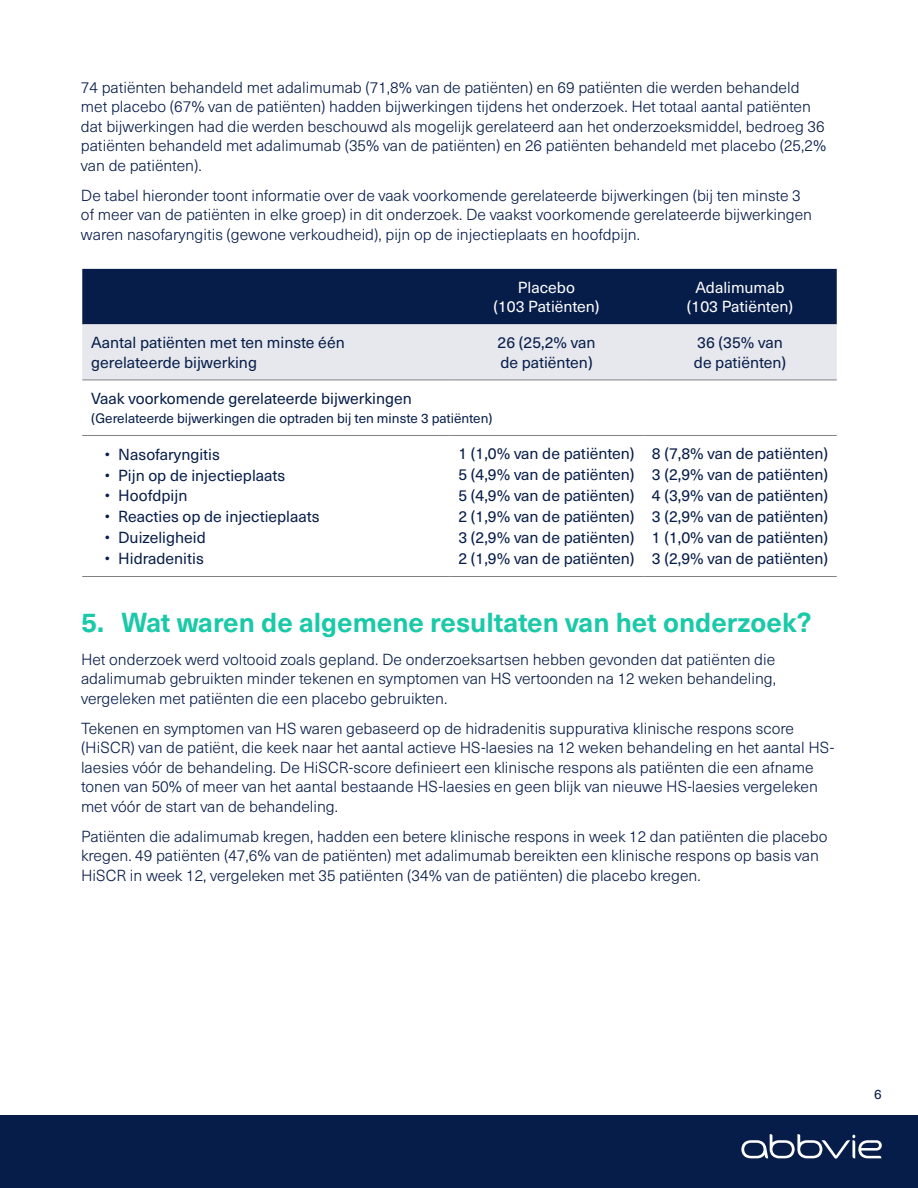
<style>
.page{position:relative;width:918px;height:1188px;background:#fff}
.page>*{position:absolute;margin:0;border:0;box-sizing:border-box;transform-origin:0 0}
.t1{font:700 27px "Neue Haas Unica Pro";color:#1ac9a8}
.t2{font:300 15.75px/19.5px "Neue Haas Unica Pro";color:#071d49}
.t3{font:15.75px/21px "Neue Haas Unica Pro";color:#071d49}
.t4{font:15.75px/19.5px "Neue Haas Unica Pro";color:#fff;text-align:center}
.t5{font:13.5px "Neue Haas Unica Pro";color:#071d49}
</style>
<div class="page">
<div style="left:0;top:1115px;width:918px;height:73px;background:#071d49"></div>
<svg style="left:82px;top:269px;width:755px;height:111px;background:#76829b"></svg>
<hr style="left:82px;top:380px;width:368px;height:1px;background:#808285">
<hr style="left:450px;top:380px;width:193px;height:1px;background:#808285">
<hr style="left:643px;top:380px;width:194px;height:1px;background:#808285">
<hr style="left:82px;top:435px;width:368px;height:1px;background:#808285">
<hr style="left:450px;top:435px;width:193px;height:1px;background:#808285">
<hr style="left:643px;top:435px;width:194px;height:1px;background:#808285">
<hr style="left:82px;top:576px;width:368px;height:1px;background:#808285">
<hr style="left:450px;top:576px;width:193px;height:1px;background:#808285">
<hr style="left:643px;top:576px;width:194px;height:1px;background:#808285">
<svg style="left:741px;top:1134px;width:141px;height:25px"></svg>
<p class="t2" style="left:81px;top:78px;width:747px">74 patiënten behandeld met adalimumab (71,8% van de patiënten) en 69 patiënten die werden behandeld met placebo (67% van de patiënten) hadden bijwerkingen tijdens het onderzoek. Het totaal aantal patiënten dat bijwerkingen had die werden beschouwd als mogelijk gerelateerd aan het onderzoeksmiddel, bedroeg 36 patiënten behandeld met adalimumab (35% van de patiënten) en 26 patiënten behandeld met placebo (25,2% van de patiënten).</p>
<p class="t2" style="left:81px;top:186px;width:733px">De tabel hieronder toont informatie over de vaak voorkomende gerelateerde bijwerkingen (bij ten minste 3 of meer van de patiënten in elke groep) in dit onderzoek. De vaakst voorkomende gerelateerde bijwerkingen waren nasofaryngitis (gewone verkoudheid), pijn op de injectieplaats en hoofdpijn.</p>
<p class="t4" style="left:493px;top:278px;width:108px">Placebo<br>(103 Patiënten)</p>
<p class="t4" style="left:687px;top:278px;width:108px">Adalimumab (103 Patiënten)</p>
<p class="t3" style="left:91px;top:333px;width:255px;line-height:19.5px">Aantal patiënten met ten minste één gerelateerde bijwerking</p>
<p class="t3" style="left:498px;top:333px;width:99px;line-height:19.5px">26 (25,2% van de patiënten)</p>
<p class="t3" style="left:694px;top:333px;width:94px;line-height:19.5px">36 (35% van de patiënten)</p>
<p class="t3" style="left:91px;top:388px;width:322px">Vaak voorkomende gerelateerde bijwerkingen</p>
<p class="t5" style="left:91px;top:411px;width:403px">(Gerelateerde bijwerkingen die optraden bij ten minste 3 patiënten)</p>
<p class="t3" style="left:105px;top:444px;width:117px">• Nasofaryngitis</p>
<p class="t3" style="left:105px;top:465px;width:182px">• Pijn op de injectieplaats</p>
<p class="t3" style="left:105px;top:486px;width:84px">• Hoofdpijn</p>
<p class="t3" style="left:105px;top:507px;width:216px">• Reacties op de injectieplaats</p>
<p class="t3" style="left:105px;top:528px;width:103px">• Duizeligheid</p>
<p class="t3" style="left:105px;top:549px;width:101px">• Hidradenitis</p>
<p class="t3" style="left:458px;top:444px;width:178px;text-align:justify">1 (1,0% van de patiënten)<br>5 (4,9% van de patiënten)<br>5 (4,9% van de patiënten)<br>2 (1,9% van de patiënten)<br>3 (2,9% van de patiënten)<br>2 (1,9% van de patiënten)</p>
<p class="t3" style="left:652px;top:444px;width:178px;text-align:justify">8 (7,8% van de patiënten)<br>3 (2,9% van de patiënten)<br>4 (3,9% van de patiënten)<br>3 (2,9% van de patiënten)<br>1 (1,0% van de patiënten)<br>3 (2,9% van de patiënten)</p>
<h1 class="t1" style="left:81px;top:606px;width:732px">5. Wat waren de algemene resultaten van het onderzoek?</h1>
<p class="t2" style="left:81px;top:650px;width:697px;text-align:justify">Het onderzoek werd voltooid zoals gepland. De onderzoeksartsen hebben gevonden dat patiënten die adalimumab gebruikten minder tekenen en symptomen van HS vertoonden na 12 weken behandeling, vergeleken met patiënten die een placebo gebruikten.</p>
<p class="t2" style="left:81px;top:719px;width:755px">Tekenen en symptomen van HS waren gebaseerd op de hidradenitis suppurativa klinische respons score (HiSCR) van de patiënt, die keek naar het aantal actieve HS-laesies na 12 weken behandeling en het aantal HS&shy;laesies vóór de behandeling. De HiSCR-score definieert een klinische respons als patiënten die een afname tonen van 50% of meer van het aantal bestaande HS-laesies en geen blijk van nieuwe HS-laesies vergeleken met vóór de start van de behandeling.</p>
<p class="t2" style="left:81px;top:827px;width:748px">Patiënten die adalimumab kregen, hadden een betere klinische respons in week 12 dan patiënten die placebo kregen. 49 patiënten (47,6% van de patiënten) met adalimumab bereikten een klinische respons op basis van<br>HiSCR in week 12, vergeleken met 35 patiënten (34% van de patiënten) die placebo kregen.</p>
<p class="t5" style="left:874px;top:1086px;width:9px">6</p>
</div>
